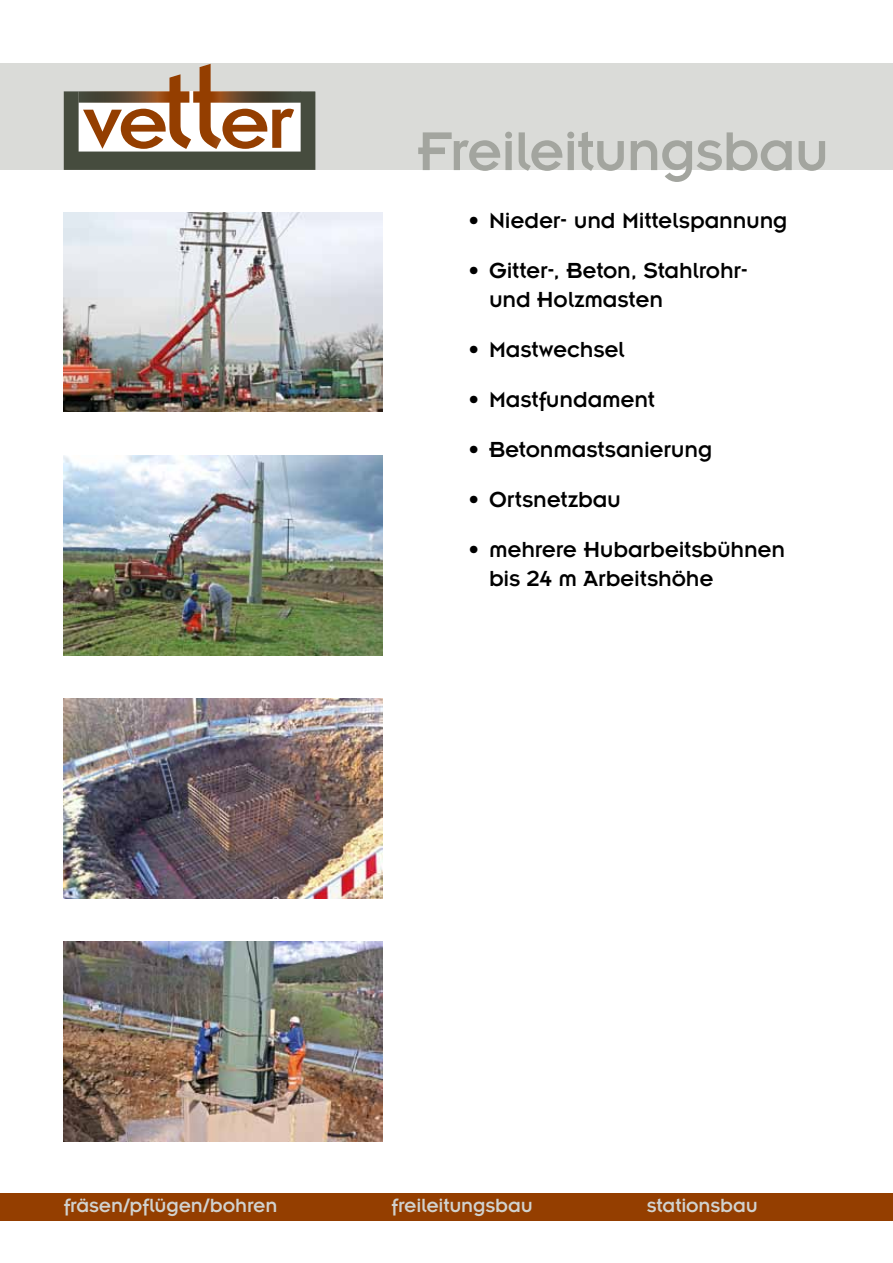
<style>
.page{position:relative;width:893px;height:1263px;background:#fff}
.page>*{position:absolute;margin:0;border:0;box-sizing:border-box;transform-origin:0 0}
.t1{font:60px "Insignia LT Std";letter-spacing:-.02em;color:#a3a59f}
.t2{font:24px/28.8px "Insignia LT Std";letter-spacing:-.01em;color:#000}
.t3{font:21px "Insignia LT Std";letter-spacing:-.01em;color:#d1d2cf}
</style>
<div class="page">
<div style="left:0;top:1193px;width:893px;height:27px;background:#943e00"></div>
<div style="left:0;top:64px;width:893px;height:106px;background:#dadbd8"></div>
<svg style="left:64px;top:64px;width:251px;height:106px"></svg>
<img style="left:64px;top:213px;width:319px;height:199px">
<img style="left:64px;top:699px;width:319px;height:199px">
<img style="left:64px;top:942px;width:319px;height:199px">
<img style="left:64px;top:456px;width:319px;height:199px">
<h1 class="t1" style="left:417px;top:121px;width:413px">Freileitungsbau</h1>
<p class="t2" style="left:468px;top:206px;width:321px">• Nieder- und Mittelspannung</p>
<p class="t2" style="left:489px;top:256px;width:260px;text-indent:-21px">• Gitter-, Beton, Stahlrohr&shy;und Holzmasten</p>
<p class="t2" style="left:468px;top:335px;width:158px">• Mastwechsel</p>
<p class="t2" style="left:468px;top:385px;width:189px">• Mastfundament</p>
<p class="t2" style="left:468px;top:435px;width:246px">• Betonmastsanierung</p>
<p class="t2" style="left:468px;top:485px;width:155px">• Ortsnetzbau</p>
<p class="t2" style="left:489px;top:535px;width:298px;text-indent:-21px">• mehrere Hubarbeitsbühnen bis 24 m Arbeitshöhe</p>
<p class="t3" style="left:64px;top:1195px;width:215px">fräsen/pflügen/bohren</p>
<p class="t3" style="left:392px;top:1195px;width:143px">freileitungsbau</p>
<p class="t3" style="left:647px;top:1195px;width:112px">stationsbau</p>
</div>
